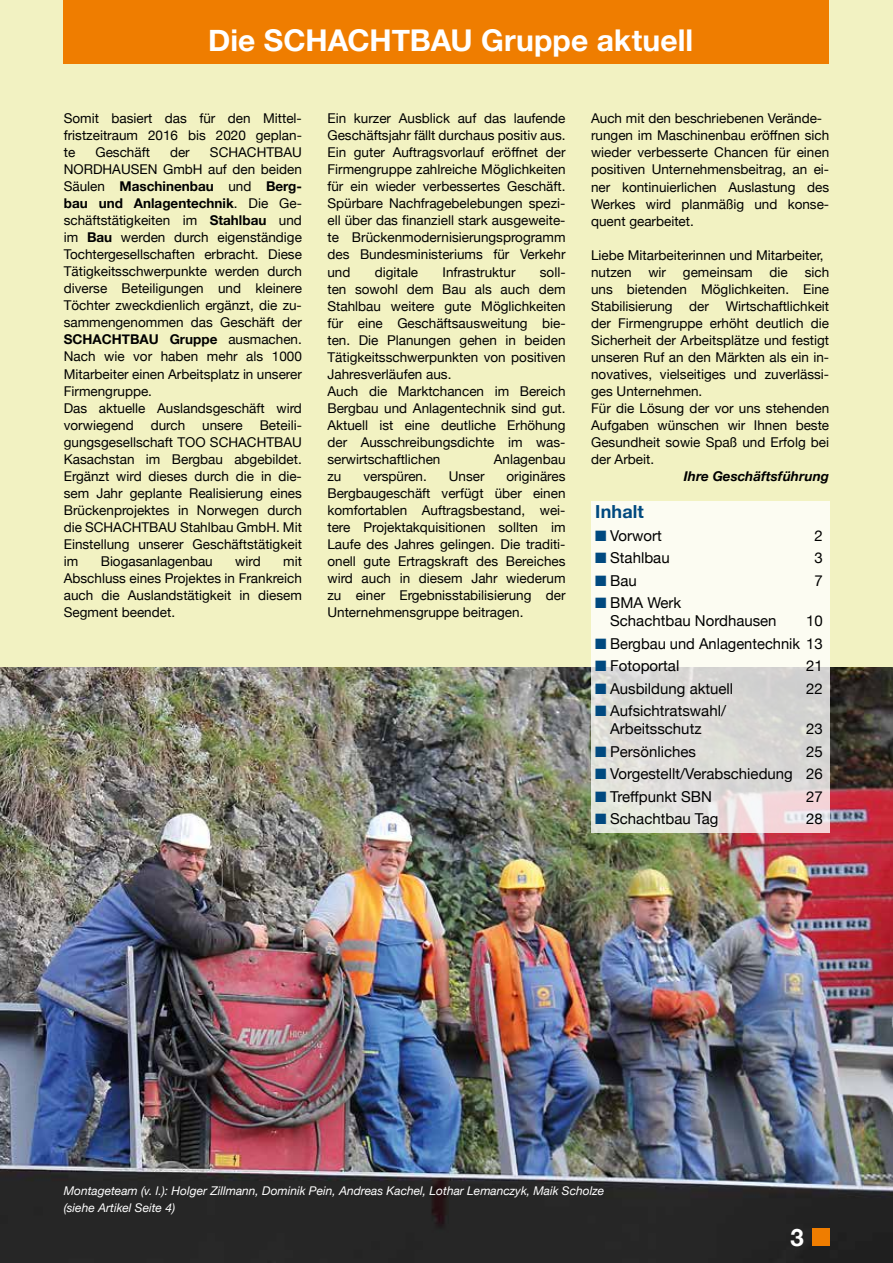
<style>
.page{position:relative;width:893px;height:1263px;background:#f2f2c2}
.page>*{position:absolute;margin:0;border:0;box-sizing:border-box;transform-origin:0 0}
.t1{font:700 30px "Helvetica Neue";color:#fff}
.t2{font:700 24px "Helvetica Neue";color:#fff}
.t3{font:700 18px "Helvetica Neue";letter-spacing:.005em;color:#00497f}
.t4{font:15px/18px "Helvetica Neue";color:#000}
.t5{font:13.5px/17px "Helvetica Neue";color:#000;text-align:justify}
.t6{font:italic 700 13.5px "Helvetica Neue";color:#000}
.t7{font:italic 12px/17px "Helvetica Neue";color:#fff}
.s1{font-weight:700}
.s2{color:#00497f}
</style>
<div class="page">
<img style="left:0;top:668px;width:893px;height:595px">
<div style="left:812px;top:1229px;width:17px;height:17px;background:#ef7d00"></div>
<div style="left:64px;top:0;width:765px;height:64px;background:#ef7d00"></div>
<svg style="left:591px;top:501px;width:238px;height:331px;background:#edebe5"></svg>
<h1 class="t1" style="left:208px;top:16px;width:487px">Die SCHACHTBAU Gruppe aktuell</h1>
<p class="t5" style="left:64px;top:111px;width:240px">Somit basiert das für den Mittel&shy;fristzeitraum 2016 bis 2020 geplan&shy;te</p>
<p class="t5" style="left:64px;top:145px;width:240px;text-align:left;text-indent:146px">SCHACHTBAU<br>NORDHAUSEN GmbH auf den beiden<br>Säulen <span class="s1">Maschinenbau</span> und <span class="s1">Berg&shy;bau und Anlagentechnik</span>. Die Ge&shy;schäftstätigkeiten im <span class="s1">Stahlbau</span> und im <span class="s1">Bau</span> werden durch eigenständige<br>Tochtergesellschaften erbracht. Diese<br>Tätigkeitsschwerpunkte werden durch diverse Beteiligungen und kleinere<br>Töchter zweckdienlich ergänzt, die zu&shy;sammengenommen das Geschäft der<br><span class="s1">SCHACHTBAU Gruppe</span> ausmachen.<br>Nach wie vor haben mehr als 1000<br>Mitarbeiter einen Arbeitsplatz in unserer<br>Firmengruppe.<br>Das aktuelle Auslandsgeschäft wird vorwiegend</p>
<p class="t5" style="left:95px;top:145px;width:56px">Geschäft</p>
<p class="t5" style="left:170px;top:145px;width:21px">der</p>
<p class="t5" style="left:64px;top:417px;width:240px;text-indent:196px">Beteili&shy;gungsgesellschaft TOO SCHACHTBAU Kasachstan im Bergbau abgebildet.<br>Ergänzt wird dieses durch die in die&shy;sem Jahr geplante Realisierung eines Brückenprojektes in Norwegen durch die SCHACHTBAU Stahlbau GmbH. Mit Einstellung unserer Geschäftstätigkeit im</p>
<p class="t5" style="left:151px;top:417px;width:36px">durch</p>
<p class="t5" style="left:202px;top:417px;width:42px">unsere</p>
<p class="t5" style="left:64px;top:553px;width:240px;text-indent:219px">mit Abschluss eines Projektes in Frankreich auch die Auslandstätigkeit in diesem Segment beendet.</p>
<p class="t5" style="left:101px;top:553px;width:114px">Biogasanlagenbau</p>
<p class="t5" style="left:235px;top:553px;width:27px">wird</p>
<p class="t5" style="left:327px;top:111px;width:240px">Ein kurzer Ausblick auf das laufende Geschäftsjahr fällt durchaus positiv aus.<br>Ein guter Auftragsvorlauf eröffnet der Firmengruppe zahlreiche Möglichkeiten für ein wieder verbessertes Geschäft.<br>Spürbare Nachfragebelebungen spezi&shy;ell über das finanziell stark ausgeweite&shy;te Brückenmodernisierungsprogramm des Bundesministeriums für Verkehr und</p>
<p class="t5" style="left:375px;top:264px;width:45px">digitale</p>
<p class="t5" style="left:442px;top:264px;width:75px">Infrastruktur</p>
<p class="t5" style="left:327px;top:264px;width:240px;text-align:left;text-indent:212px">soll&shy;ten sowohl dem Bau als auch dem<br>Stahlbau weitere gute Möglichkeiten für eine Geschäftsausweitung bie&shy;ten. Die Planungen gehen in beiden<br>Tätigkeitsschwerpunkten von positiven<br>Jahresverläufen aus.<br>Auch die Marktchancen im Bereich<br>Bergbau und Anlagentechnik sind gut.<br>Aktuell ist eine deutliche Erhöhung der Ausschreibungsdichte im was&shy;serwirtschaftlichen</p>
<p class="t5" style="left:494px;top:451px;width:73px">Anlagenbau</p>
<p class="t5" style="left:327px;top:468px;width:240px;text-indent:179px">originäres Bergbaugeschäft verfügt über einen komfortablen Auftragsbestand, wei&shy;tere Projektakquisitionen sollten im Laufe des Jahres gelingen. Die traditi&shy;onell gute Ertragskraft des Bereiches wird auch in diesem Jahr wiederum zu einer Ergebnisstabilisierung der Unternehmensgruppe beitragen.</p>
<p class="t5" style="left:327px;top:468px;width:15px">zu</p>
<p class="t5" style="left:363px;top:468px;width:65px">verspüren.</p>
<p class="t5" style="left:449px;top:468px;width:37px">Unser</p>
<p class="t5" style="left:591px;top:111px;width:240px;text-align:left">Auch mit den beschriebenen Verände&shy;rungen im Maschinenbau eröffnen sich wieder verbesserte Chancen für einen positiven Unternehmensbeitrag, an ei&shy;ner kontinuierlichen Auslastung des Werkes wird planmäßig und konse&shy;quent gearbeitet.</p>
<p class="t5" style="left:591px;top:247px;width:240px;text-align:left">Liebe Mitarbeiterinnen und Mitarbeiter, nutzen wir gemeinsam die sich uns bietenden Möglichkeiten. Eine Stabilisierung der Wirtschaftlichkeit der Firmengruppe erhöht deutlich die Sicherheit der Arbeitsplätze und festigt unseren Ruf an den Märkten als ein in&shy;novatives, vielseitiges und zuverlässi&shy;ges Unternehmen.<br>Für die Lösung der vor uns stehenden Aufgaben wünschen wir Ihnen beste Gesundheit sowie Spaß und Erfolg bei der Arbeit.</p>
<p class="t6" style="left:684px;top:465px;width:147px">Ihre Geschäftsführung</p>
<h3 class="t3" style="left:595px;top:498px;width:50px">Inhalt</h3>
<p class="t4" style="left:595px;top:527px;width:68px"><span class="s2">■</span> Vorwort</p>
<p class="t4" style="left:814px;top:527px;width:10px">2</p>
<p class="t4" style="left:595px;top:550px;width:76px"><span class="s2">■</span> Stahlbau</p>
<p class="t4" style="left:814px;top:550px;width:10px">3</p>
<p class="t4" style="left:595px;top:572px;width:43px"><span class="s2">■</span> Bau</p>
<p class="t4" style="left:814px;top:572px;width:10px">7</p>
<p class="t4" style="left:610px;top:595px;width:168px;text-indent:-15px"><span class="s2">■</span> BMA Werk<br>Schachtbau Nordhausen</p>
<p class="t4" style="left:806px;top:613px;width:18px">10</p>
<p class="t4" style="left:595px;top:635px;width:229px"><span class="s2">■</span> Bergbau und Anlagentechnik 13</p>
<p class="t4" style="left:595px;top:658px;width:86px"><span class="s2">■</span> Fotoportal</p>
<p class="t4" style="left:806px;top:658px;width:18px">21</p>
<p class="t4" style="left:595px;top:680px;width:139px"><span class="s2">■</span> Ausbildung aktuell</p>
<p class="t4" style="left:806px;top:680px;width:18px">22</p>
<p class="t4" style="left:610px;top:703px;width:117px;text-indent:-15px"><span class="s2">■</span> Aufsichtratswahl/<br>Arbeitsschutz</p>
<p class="t4" style="left:806px;top:721px;width:18px">23</p>
<p class="t4" style="left:595px;top:743px;width:102px"><span class="s2">■</span> Persönliches</p>
<p class="t4" style="left:806px;top:743px;width:18px">25</p>
<p class="t4" style="left:595px;top:766px;width:229px"><span class="s2">■</span> Vorgestellt/Verabschiedung 26</p>
<p class="t4" style="left:595px;top:788px;width:118px"><span class="s2">■</span> Treffpunkt SBN</p>
<p class="t4" style="left:806px;top:788px;width:18px">27</p>
<p class="t4" style="left:595px;top:811px;width:125px"><span class="s2">■</span> Schachtbau Tag</p>
<p class="t4" style="left:806px;top:811px;width:18px">28</p>
<p class="t7" style="left:64px;top:1183px;width:542px">Montageteam (v. l.): Holger Zillmann, Dominik Pein, Andreas Kachel, Lothar Lemanczyk, Maik Scholze (siehe Artikel Seite 4)</p>
<h2 class="t2" style="left:790px;top:1218px;width:15px">3</h2>
</div>
